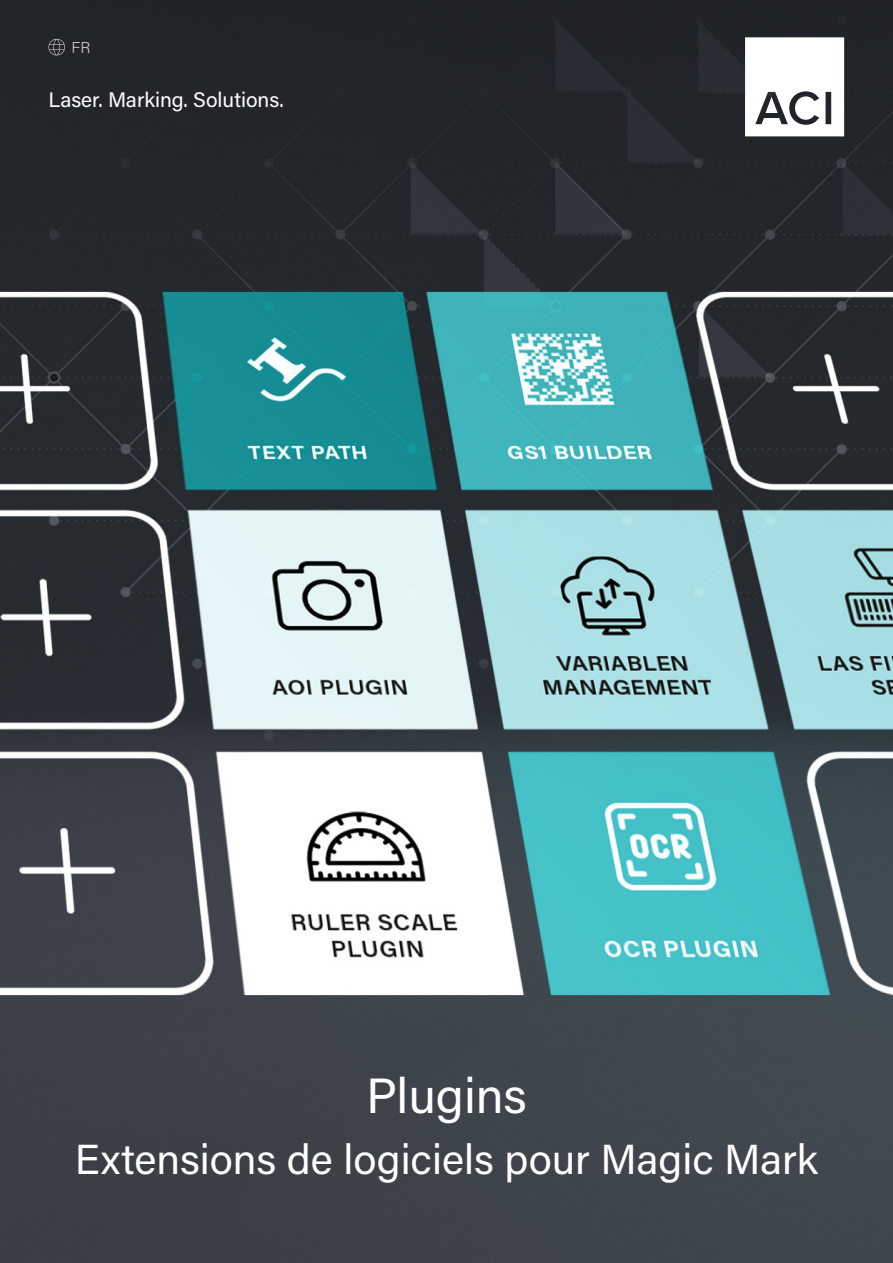
<style>
.page{position:relative;width:893px;height:1263px;background:#fff}
.page>*{position:absolute;margin:0;border:0;box-sizing:border-box;transform-origin:0 0}
.t1{font:49.5px "Acumin Pro";color:#fff}
.t2{font:42px "Acumin Pro";color:#fff}
.t3{font:21px "Acumin Pro";color:#fff}
.t4{font:15.75px "Acumin Variable Concept";color:#fff}
</style>
<div class="page">
<img style="left:0;top:0;width:893px;height:1263px">
<svg style="left:745px;top:37px;width:99px;height:99px"></svg>
<svg style="left:48px;top:39px;width:17px;height:16px"></svg>
<p class="t4" style="left:72px;top:36px;width:21px">FR</p>
<p class="t3" style="left:48px;top:85px;width:237px">Laser. Marking. Solutions.</p>
<p class="t1" style="left:366px;top:1061px;width:162px">Plugins</p>
<p class="t2" style="left:75px;top:1130px;width:745px">Extensions de logiciels pour Magic Mark</p>
</div>
